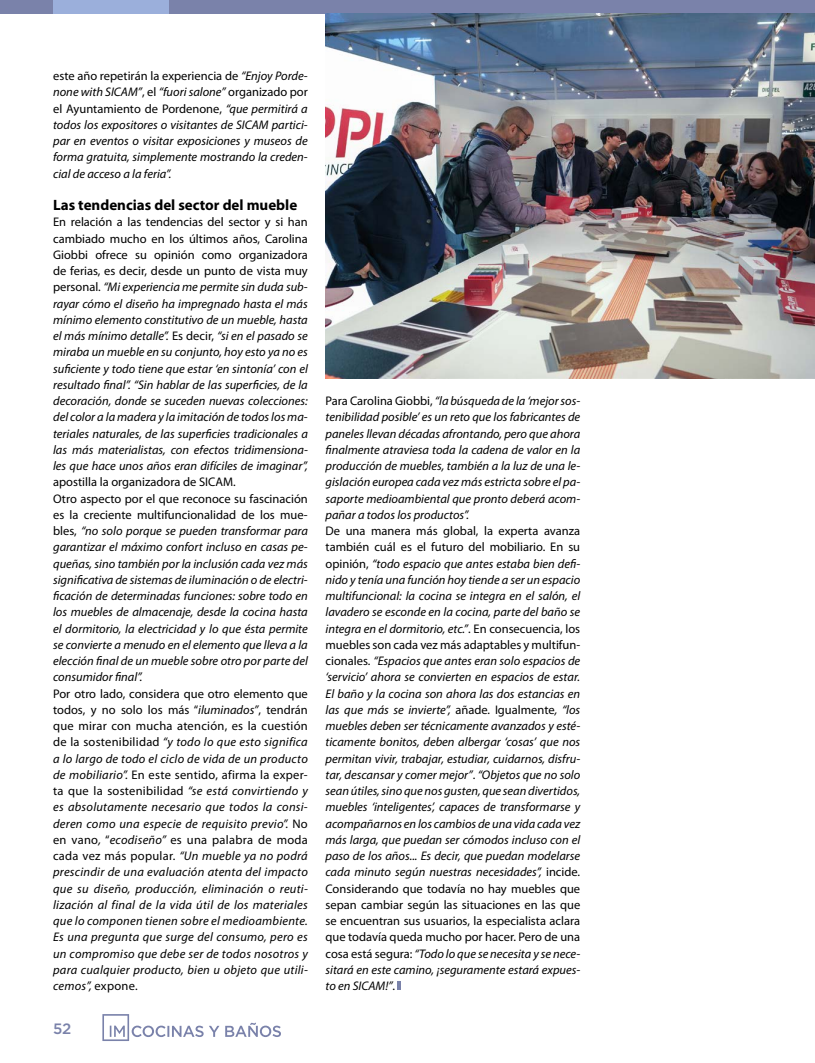
<style>
.page{position:relative;width:815px;height:1063px;background:#fff}
.page>*{position:absolute;margin:0;border:0;box-sizing:border-box;transform-origin:0 0}
.t1{font:700 15px "Myriad Pro";color:#000}
.t2{font:500 15px "Gotham";color:#7a82aa}
.t3{font:italic 12.5px/16.2px "Myriad Pro";color:#000;text-align:justify}
.s1{font-style:normal}
</style>
<div class="page">
<div style="left:0;top:0;width:815px;height:14px;background:#7a82aa"></div>
<svg style="left:102px;top:1014px;width:117px;height:27px"></svg>
<svg style="left:225px;top:1023px;width:56px;height:14px"></svg>
<div style="left:53px;top:0;width:116px;height:14px;background:#9bafdb"></div>
<svg style="left:397px;top:982px;width:4px;height:8px"></svg>
<img style="left:326px;top:13px;width:489px;height:365px">
<p class="t3" style="left:53px;top:68px;width:256px"><span class="s1">este año repetirán la experiencia de</span> “Enjoy Porde&shy;none with SICAM”<span class="s1">, el</span> “fuori salone” <span class="s1">organizado por el Ayuntamiento de Pordenone,</span> “que permitirá a todos los expositores o visitantes de SICAM partici&shy;par en eventos o visitar exposiciones y museos de forma gratuita, simplemente mostrando la creden&shy;cial de acceso a la feria”.</p>
<p class="t1" style="left:53px;top:195px;width:246px">Las tendencias del sector del mueble</p>
<p class="t3" style="left:53px;top:214px;width:256px"><span class="s1">En relación a las tendencias del sector y si han cambiado mucho en los últimos años, Carolina Giobbi ofrece su opinión como organizadora de ferias, es decir, desde un punto de vista muy personal.</span> “Mi experiencia me permite sin duda sub&shy;rayar cómo el diseño ha impregnado hasta el más mínimo elemento constitutivo de un mueble, hasta el más mínimo detalle”. <span class="s1">Es decir,</span> “si en el pasado se miraba un mueble en su conjunto, hoy esto ya no es suficiente y todo tiene que estar ‘en sintonía’ con el resultado final”. “Sin hablar de las superficies, de la decoración, donde se suceden nuevas colecciones: del color a la madera y la imitación de todos los ma&shy;teriales naturales, de las superficies tradicionales a las más materialistas, con efectos tridimensiona&shy;les que hace unos años eran difíciles de imaginar”,</p>
<p class="t3" style="left:53px;top:474px;width:256px;text-align:left"><span class="s1">apostilla la organizadora de SICAM.<br>Otro aspecto por el que reconoce su fascinación es la creciente multifuncionalidad de los mue&shy;bles,</span> “no solo porque se pueden transformar para garantizar el máximo confort incluso en casas pe&shy;queñas, sino también por la inclusión cada vez más significativa de sistemas de iluminación o de electri&shy;ficación de determinadas funciones: sobre todo en los muebles de almacenaje, desde la cocina hasta el dormitorio, la electricidad y lo que ésta permite se convierte a menudo en el elemento que lleva a la elección final de un mueble sobre otro por parte del consumidor final”.</p>
<p class="t3" style="left:53px;top:685px;width:256px"><span class="s1">Por otro lado, considera que otro elemento que todos, y no solo los más “</span>iluminados”<span class="s1">, tendrán que mirar con mucha atención, es la cuestión de la sostenibilidad</span> “y todo lo que esto significa a lo largo de todo el ciclo de vida de un producto de mobiliario”. <span class="s1">En este sentido, afirma la exper&shy;ta que la sostenibilidad</span> “se está convirtiendo y es absolutamente necesario que todos la consi&shy;deren como una especie de requisito previo”. <span class="s1">No en vano</span>, <span class="s1">“</span>ecodiseño” <span class="s1">es una palabra de moda cada vez más popular.</span> “Un mueble ya no podrá prescindir de una evaluación atenta del impacto que su diseño, producción, eliminación o reuti&shy;lización al final de la vida útil de los materiales que lo componen tienen sobre el medioambiente.<br>Es una pregunta que surge del consumo, pero es un compromiso que debe ser de todos nosotros y para cualquier producto, bien u objeto que utili&shy;cemos”, <span class="s1">expone.</span></p>
<p class="t2" style="left:53px;top:1018px;width:20px">52</p>
<p class="t3" style="left:326px;top:393px;width:256px"><span class="s1">Para Carolina Giobbi,</span> “la búsqueda de la ‘mejor sos&shy;tenibilidad posible’ es un reto que los fabricantes de paneles llevan décadas afrontando, pero que ahora finalmente atraviesa toda la cadena de valor en la producción de muebles, también a la luz de una le&shy;gislación europea cada vez más estricta sobre el pa&shy;saporte medioambiental que pronto deberá acom&shy;pañar a todos los productos”.</p>
<p class="t3" style="left:326px;top:523px;width:256px"><span class="s1">De una manera más global, la experta avanza también cuál es el futuro del mobiliario. En su opinión,</span> “todo espacio que antes estaba bien defi&shy;nido y tenía una función hoy tiende a ser un espacio multifuncional: la cocina se integra en el salón, el lavadero se esconde en la cocina, parte del baño se integra en el dormitorio, etc.”<span class="s1">. En consecuencia, los muebles son cada vez más adaptables y multifun&shy;cionales.</span> “Espacios que antes eran solo espacios de ‘servicio’ ahora se convierten en espacios de estar.<br>El baño y la cocina son ahora las dos estancias en las que más se invierte”, <span class="s1">añade</span>. <span class="s1">Igualmente</span>, “los muebles deben ser técnicamente avanzados y esté&shy;ticamente bonitos, deben albergar ‘cosas’ que nos permitan vivir, trabajar, estudiar, cuidarnos, disfru&shy;tar, descansar y comer mejor”<span class="s1">.</span> “Objetos que no solo sean útiles, sino que nos gusten, que sean divertidos, muebles ‘inteligentes’, capaces de transformarse y acompañarnos en los cambios de una vida cada vez más larga, que puedan ser cómodos incluso con el paso de los años... Es decir, que puedan modelarse cada minuto según nuestras necesidades”, <span class="s1">incide.<br>Considerando que todavía no hay muebles que sepan cambiar según las situaciones en las que se encuentran sus usuarios, la especialista aclara que todavía queda mucho por hacer. Pero de una cosa está segura:</span> “Todo lo que se necesita y se nece&shy;sitará en este camino, ¡seguramente estará expues&shy;to en SICAM!”<span class="s1">.</span></p>
</div>
